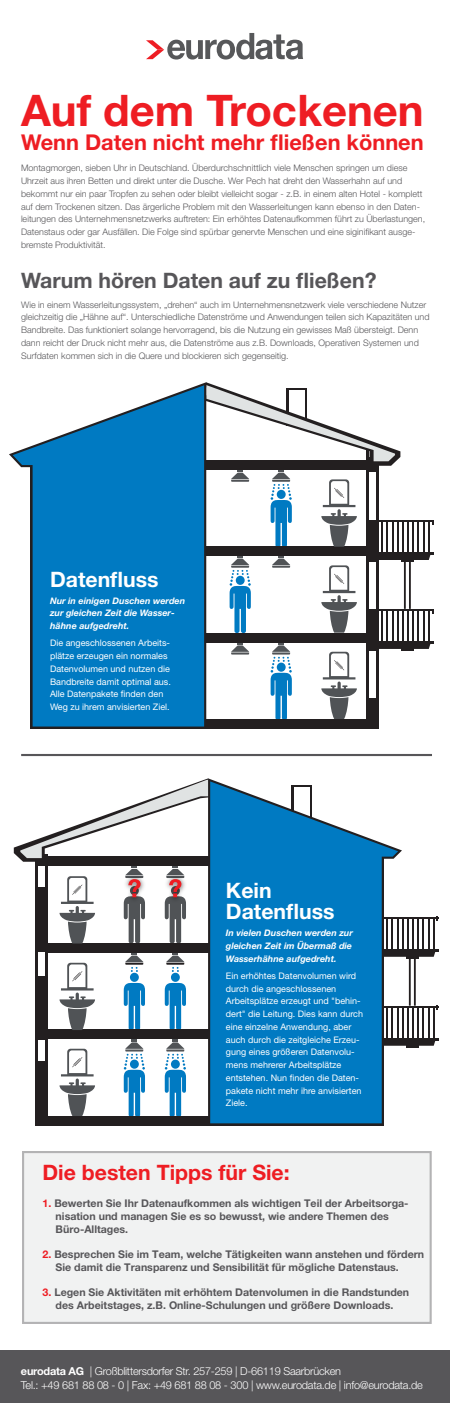
<style>
.page{position:relative;width:450px;height:1403px;background:#fff}
.page>*{position:absolute;margin:0;border:0;box-sizing:border-box;transform-origin:0 0}
.t1{font:700 43.58px "Helvetica Neue LT Pro";color:#ee1d23}
.t2{font:700 21.83px "Helvetica Neue LT Pro";color:#ee1d23}
.t3{font:700 21.23px "Helvetica Neue LT Pro";color:#575659}
.t4{font:700 21.23px/21.2px "Helvetica Neue LT Pro";color:#fff}
.t5{font:700 21.23px "Helvetica Neue LT Std";color:#ee1d23}
.t6{font:300 10.95px/13.8px "Helvetica Neue LT Std";letter-spacing:-.02em;color:#fff}
.t7{font:700 10.65px/12.8px "Helvetica Neue LT Std";color:#575659}
.t8{font:300 9px/12.8px "Helvetica Neue LT Pro";color:#575659}
.t9{font:9px/12.8px "Helvetica Neue LT Pro";color:#fff}
.t10{font:italic 700 9px/12.8px "Helvetica Neue LT Pro";color:#fff}
.s1{color:#ee1d23}
.s2{font-weight:700}
</style>
<div class="page">
<div style="left:171px;top:972px;width:9px;height:9px;background:#007ac2;border-radius:50%"></div>
<svg style="left:165px;top:982px;width:21px;height:47px"></svg>
<svg style="left:166px;top:952px;width:19px;height:19px"></svg>
<div style="left:130px;top:972px;width:9px;height:9px;background:#007ac2;border-radius:50%"></div>
<svg style="left:124px;top:982px;width:21px;height:47px"></svg>
<svg style="left:125px;top:952px;width:19px;height:19px"></svg>
<svg style="left:165px;top:1039px;width:21px;height:76px"></svg>
<svg style="left:124px;top:1039px;width:21px;height:76px"></svg>
<div style="left:35px;top:975px;width:13px;height:64px;background:#231f20"></div>
<hr style="left:35px;top:854px;width:3px;height:271px;background:#231f20">
<hr style="left:45px;top:854px;width:3px;height:271px;background:#231f20">
<div style="left:37px;top:1115px;width:335px;height:10px;background:#231f20"></div>
<div style="left:44px;top:1029px;width:165px;height:10px;background:#231f20"></div>
<div style="left:45px;top:943px;width:165px;height:9px;background:#231f20"></div>
<hr style="left:384px;top:916px;width:54px;height:2px;background:#231f20">
<hr style="left:402px;top:918px;width:2px;height:30px;background:#231f20">
<hr style="left:407px;top:918px;width:2px;height:30px;background:#231f20">
<hr style="left:412px;top:918px;width:2px;height:30px;background:#231f20">
<hr style="left:417px;top:918px;width:2px;height:30px;background:#231f20">
<hr style="left:422px;top:918px;width:2px;height:30px;background:#231f20">
<hr style="left:428px;top:918px;width:1px;height:30px;background:#231f20">
<hr style="left:433px;top:918px;width:2px;height:30px;background:#231f20">
<hr style="left:384px;top:948px;width:54px;height:3px;background:#231f20">
<svg style="left:402px;top:951px;width:33px;height:7px"></svg>
<hr style="left:409px;top:958px;width:2px;height:47px;background:#231f20">
<hr style="left:414px;top:958px;width:2px;height:47px;background:#231f20">
<hr style="left:384px;top:1005px;width:54px;height:2px;background:#231f20">
<hr style="left:402px;top:1007px;width:2px;height:30px;background:#231f20">
<hr style="left:407px;top:1007px;width:2px;height:30px;background:#231f20">
<hr style="left:412px;top:1007px;width:2px;height:30px;background:#231f20">
<hr style="left:417px;top:1007px;width:2px;height:30px;background:#231f20">
<hr style="left:422px;top:1007px;width:2px;height:30px;background:#231f20">
<hr style="left:428px;top:1007px;width:1px;height:30px;background:#231f20">
<hr style="left:433px;top:1007px;width:2px;height:30px;background:#231f20">
<hr style="left:384px;top:1037px;width:54px;height:3px;background:#231f20">
<svg style="left:402px;top:1040px;width:33px;height:7px"></svg>
<div style="left:35px;top:887px;width:13px;height:65px;background:#231f20"></div>
<div style="left:35px;top:1060px;width:13px;height:64px;background:#231f20"></div>
<svg style="left:60px;top:962px;width:35px;height:68px"></svg>
<svg style="left:60px;top:1048px;width:35px;height:67px"></svg>
<svg style="left:208px;top:779px;width:194px;height:346px;fill:#007ac2"></svg>
<svg style="left:272px;top:556px;width:18px;height:11px"></svg>
<svg style="left:230px;top:556px;width:21px;height:77px"></svg>
<svg style="left:271px;top:642px;width:21px;height:77px"></svg>
<svg style="left:231px;top:642px;width:18px;height:12px"></svg>
<div style="left:367px;top:698px;width:12px;height:30px;background:#231f20"></div>
<div style="left:367px;top:609px;width:12px;height:41px;background:#231f20"></div>
<div style="left:367px;top:520px;width:12px;height:41px;background:#231f20"></div>
<hr style="left:376px;top:457px;width:3px;height:267px;background:#231f20">
<hr style="left:367px;top:449px;width:2px;height:277px;background:#231f20">
<div style="left:32px;top:719px;width:335px;height:9px;background:#231f20"></div>
<div style="left:39px;top:633px;width:328px;height:9px;background:#231f20"></div>
<div style="left:205px;top:546px;width:162px;height:10px;background:#231f20"></div>
<hr style="left:379px;top:520px;width:54px;height:2px;background:#231f20">
<hr style="left:381px;top:521px;width:2px;height:31px;background:#231f20">
<hr style="left:387px;top:521px;width:1px;height:31px;background:#231f20">
<hr style="left:392px;top:521px;width:2px;height:31px;background:#231f20">
<hr style="left:397px;top:521px;width:2px;height:31px;background:#231f20">
<hr style="left:402px;top:521px;width:2px;height:31px;background:#231f20">
<hr style="left:407px;top:521px;width:2px;height:31px;background:#231f20">
<hr style="left:412px;top:521px;width:2px;height:31px;background:#231f20">
<hr style="left:418px;top:521px;width:1px;height:31px;background:#231f20">
<hr style="left:423px;top:521px;width:2px;height:31px;background:#231f20">
<hr style="left:428px;top:521px;width:2px;height:31px;background:#231f20">
<hr style="left:379px;top:552px;width:54px;height:3px;background:#231f20">
<svg style="left:379px;top:555px;width:51px;height:6px"></svg>
<hr style="left:404px;top:561px;width:2px;height:48px;background:#231f20">
<hr style="left:409px;top:561px;width:2px;height:48px;background:#231f20">
<hr style="left:379px;top:609px;width:54px;height:2px;background:#231f20">
<hr style="left:381px;top:610px;width:2px;height:31px;background:#231f20">
<hr style="left:387px;top:610px;width:1px;height:31px;background:#231f20">
<hr style="left:392px;top:610px;width:2px;height:31px;background:#231f20">
<hr style="left:397px;top:610px;width:2px;height:31px;background:#231f20">
<hr style="left:402px;top:610px;width:2px;height:31px;background:#231f20">
<hr style="left:407px;top:610px;width:2px;height:31px;background:#231f20">
<hr style="left:412px;top:610px;width:2px;height:31px;background:#231f20">
<hr style="left:418px;top:610px;width:1px;height:31px;background:#231f20">
<hr style="left:423px;top:610px;width:2px;height:31px;background:#231f20">
<hr style="left:428px;top:610px;width:2px;height:31px;background:#231f20">
<hr style="left:379px;top:641px;width:54px;height:3px;background:#231f20">
<svg style="left:379px;top:644px;width:51px;height:6px"></svg>
<svg style="left:206px;top:382px;width:194px;height:166px"></svg>
<svg style="left:321px;top:565px;width:36px;height:67px"></svg>
<svg style="left:321px;top:651px;width:36px;height:68px"></svg>
<svg style="left:9px;top:382px;width:197px;height:346px;fill:#007ac2"></svg>
<div style="left:22px;top:1150px;width:410px;height:173px;background:#f1f2f2"></div>
<div style="left:0;top:1350px;width:450px;height:52px;background:#575659"></div>
<hr style="left:21px;top:754px;width:411px;height:2px;background:#575659">
<svg style="left:14px;top:778px;width:196px;height:166px"></svg>
<svg style="left:146px;top:33px;width:157px;height:27px"></svg>
<h1 class="t1" style="left:21px;top:84px;width:404px">Auf dem Trockenen</h1>
<h2 class="t2" style="left:21px;top:129px;width:404px">Wenn Daten nicht mehr fließen können</h2>
<p class="t8" style="left:21px;top:161px;width:406px">Montagmorgen, sieben Uhr in Deutschland. Überdurchschnittlich viele Menschen springen um diese Uhrzeit aus ihren Betten und direkt unter die Dusche. Wer Pech hat dreht den Wasserhahn auf und bekommt nur ein paar Tropfen zu sehen oder bleibt vielleicht sogar - z.B. in einem alten Hotel - komplett auf dem Trockenen sitzen. Das ärgerliche Problem mit den Wasserleitungen kann ebenso in den Daten&shy;leitungen des Unternehmensnetzwerks auftreten: Ein erhöhtes Datenaufkommen führt zu Überlastungen, Datenstaus oder gar Ausfällen. Die Folge sind spürbar genervte Menschen und eine siginifikant ausge&shy;bremste Produktivität.</p>
<h3 class="t3" style="left:21px;top:268px;width:357px">Warum hören Daten auf zu fließen?</h3>
<p class="t8" style="left:21px;top:298px;width:410px">Wie in einem Wasserleitungssystem, „drehen“ auch im Unternehmensnetzwerk viele verschiedene Nutzer gleichzeitig die „Hähne auf“. Unterschiedliche Datenströme und Anwendungen teilen sich Kapazitäten und Bandbreite. Das funktioniert solange hervorragend, bis die Nutzung ein gewisses Maß übersteigt. Denn dann reicht der Druck nicht mehr aus, die Datenströme aus z.B. Downloads, Operativen Systemen und Surfdaten kommen sich in die Quere und blockieren sich gegenseitig.</p>
<h3 class="t4" style="left:50px;top:568px;width:110px">Datenfluss</h3>
<p class="t10" style="left:50px;top:594px;width:137px">Nur in einigen Duschen werden zur gleichen Zeit die Wasser&shy;hähne aufgedreht.</p>
<p class="t9" style="left:50px;top:636px;width:122px">Die angeschlossenen Arbeits&shy;plätze erzeugen ein normales<br>Datenvolumen und nutzen die<br>Bandbreite damit optimal aus.<br>Alle Datenpakete finden den<br>Weg zu ihrem anvisierten Ziel.</p>
<h3 class="t4" style="left:226px;top:879px;width:110px">Kein<br>Datenfluss</h3>
<p class="t10" style="left:226px;top:926px;width:129px;text-align:justify">In vielen Duschen werden zur gleichen Zeit im Übermaß die Wasserhähne aufgedreht.</p>
<p class="t9" style="left:226px;top:969px;width:139px">Ein erhöhtes Datenvolumen wird durch die angeschlossenen<br>Arbeitsplätze erzeugt und "behin&shy;dert" die Leitung. Dies kann durch eine einzelne Anwendung, aber auch durch die zeitgleiche Erzeu&shy;gung eines größeren Datenvolu&shy;mens mehrerer Arbeitsplätze entstehen. Nun finden die Daten&shy;pakete nicht mehr ihre anvisierten<br>Ziele.</p>
<h3 class="t5" style="left:43px;top:1159px;width:249px">Die besten Tipps für Sie:</h3>
<p class="t7" style="left:56px;top:1196px;width:354px;text-indent:-13px"><span class="s1">1.</span> Bewerten Sie Ihr Datenaufkommen als wichtigen Teil der Arbeitsorga&shy;nisation und managen Sie es so bewusst, wie andere Themen des<br>Büro-Alltages.</p>
<p class="t7" style="left:56px;top:1247px;width:370px;text-indent:-13px"><span class="s1">2.</span> Besprechen Sie im Team, welche Tätigkeiten wann anstehen und fördern<br>Sie damit die Transparenz und Sensibilität für mögliche Datenstaus.</p>
<p class="t7" style="left:43px;top:1285px;width:368px;text-align:center"><span class="s1">3.</span> Legen Sie Aktivitäten mit erhöhtem Datenvolumen in die Randstunden des Arbeitstages, z.B. Online-Schulungen und größere Downloads.</p>
<p class="t6" style="left:21px;top:1363px;width:403px"><span class="s2">eurodata AG</span> | Großblittersdorfer Str. 257-259 | D-66119 Saarbrücken<br>Tel.: +49 681 88 08 - 0 | Fax: +49 681 88 08 - 300 | www.eurodata.de | info@eurodata.de</p>
</div>
